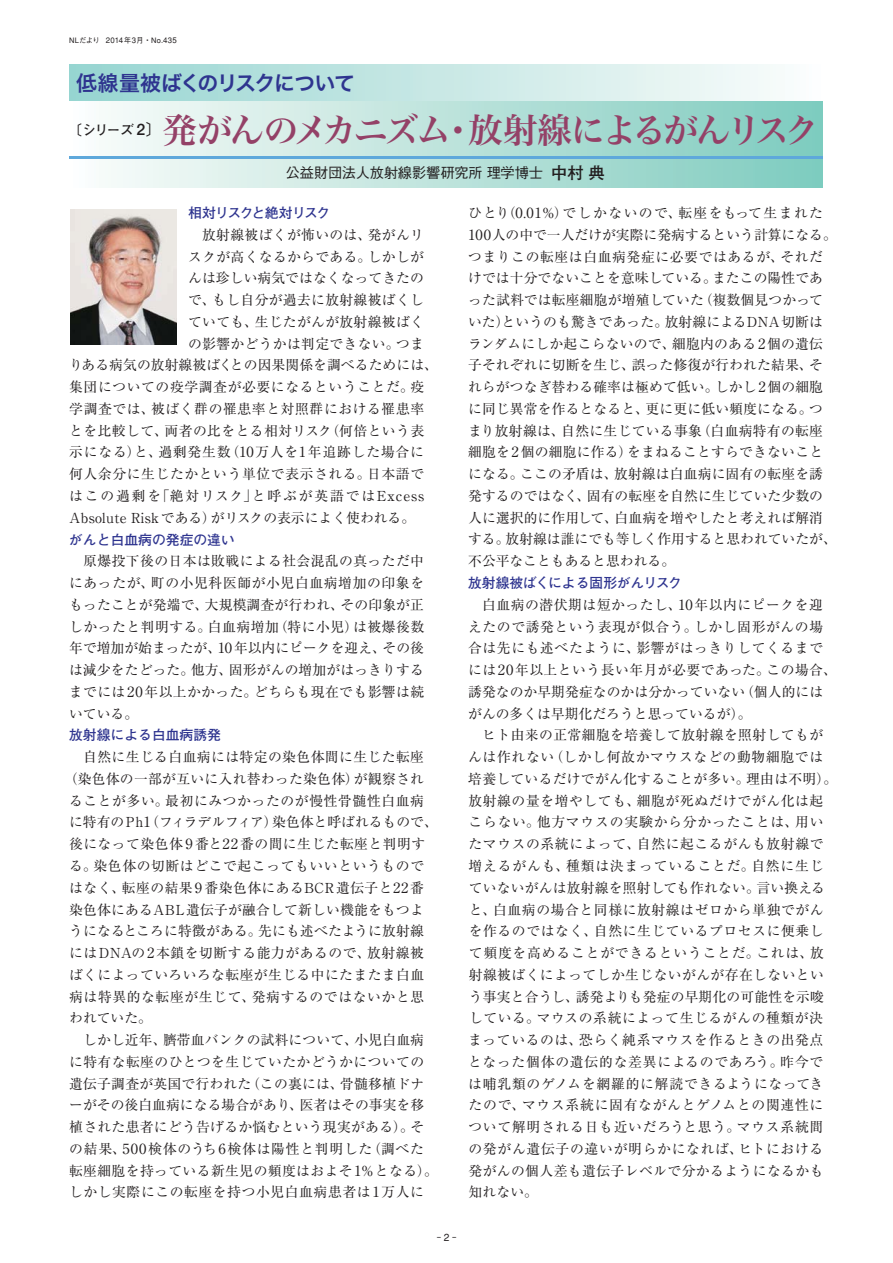
<style>
.page{position:relative;width:893px;height:1263px;background:#fff}
.page>*{position:absolute;margin:0;border:0;box-sizing:border-box;transform-origin:0 0}
.t1{font:34.5px "Hira Min Pro W6 90 msp RKSJ H";letter-spacing:-.085em;color:#944167}
.t2{font:21px "Hira Kaku Pro W6 90 msp RKSJ H";letter-spacing:-.065em;color:#2e348f}
.t3{font:14.25px "Gothic BBB Medium 90 msp RKSJ H";letter-spacing:-.015em;color:#221e1f}
.t4{font:13.8px/21.8px "Ryumin regular 90 msp RKSJ H";letter-spacing:.03em;color:#221e1f;text-align:justify}
.t5{font:13.8px/21.8px "Ryumin regular 90 msp RKSJ H";letter-spacing:.01em;color:#221e1f}
.t6{font:13.8px "Ryumin regular 90 msp RKSJ H";letter-spacing:.005em;color:#221e1f}
.t7{font:13.8px "Ryumin regular 90 msp RKSJ H";color:#221e1f}
.t8{font:13.8px "Futo Go B101 Bold 90 msp RKSJ H";color:#2e348f}
.t9{font:13.8px "Ryumin regular 90 msp RKSJ H";letter-spacing:.06em;color:#221e1f}
.t10{font:13.8px "Ryumin regular 90 msp RKSJ H";letter-spacing:.13em;color:#221e1f}
.t11{font:13.8px "Ryumin regular 90 msp RKSJ H";letter-spacing:.055em;color:#221e1f}
.t12{font:13.8px "Futo Go B101 Bold 90 msp RKSJ H";letter-spacing:-.075em;color:#2e348f}
.t13{font:13.5px "Futo Go B101 Bold 90 msp RKSJ H";color:#221e1f}
.t14{font:9.75px "Gothic BBB Medium 90 msp RKSJ H";color:#221e1f}
.t15{font:7.5px "Gothic BBB Medium 90 msp RKSJ H";color:#221e1f}
.s1{font-size:7.8px}
.s2{font-size:15.9px}
.s3{font-size:15px}
.s4{font-family:"Futo Go B101 Bold 90 msp RKSJ H";font-size:16.5px}
.s5{font-size:14.7px}
.s6{font-size:10.2px}
</style>
<div class="page">
<div style="left:69px;top:65px;width:754px;height:36px;background:linear-gradient(to right,#97d5d0,#fbfdfc)"></div>
<div style="left:69px;top:101px;width:754px;height:87px;background:linear-gradient(to right,#fcfdfb,#7ecbbe)"></div>
<hr style="left:69px;top:156px;width:754px;height:2px;background:#5ea8db">
<img style="left:71px;top:210px;width:106px;height:134px">
<p class="t15" style="left:69px;top:37px;width:109px">NLだより　<span class="s1">2014</span>年 <span class="s1">3</span>月・No.<span class="s1">435</span></p>
<h2 class="t2" style="left:76px;top:75px;width:280px">低線量被ばくのリスクについて</h2>
<p class="t13" style="left:69px;top:125px;width:92px">〔シリーズ <span class="s2">2</span><span class="s3">〕</span></p>
<h1 class="t1" style="left:163px;top:117px;width:658px">発がんのメカニズム・放射線によるがんリスク</h1>
<p class="t3" style="left:286px;top:167px;width:320px">公益財団法人放射線影響研究所 理学博士<span class="s4">中村 典</span></p>
<p class="t12" style="left:188px;top:208px;width:144px">相対リスクと絶対リスク</p>
<p class="t4" style="left:188px;top:226px;width:237px">　放射線被ばくが怖いのは、発がんリ</p>
<p class="t4" style="left:188px;top:247px;width:237px">スクが高くなるからである。しかしが</p>
<p class="t6" style="left:188px;top:273px;width:237px">んは珍しい病気ではなくなってきたの</p>
<p class="t4" style="left:188px;top:291px;width:237px">で、もし自分が過去に放射線被ばくし</p>
<p class="t4" style="left:188px;top:313px;width:237px">ていても、生じたがんが放射線被ばく</p>
<p class="t4" style="left:188px;top:334px;width:237px">の影響かどうかは判定できない。つま</p>
<p class="t6" style="left:69px;top:360px;width:370px">りある病気の放射線被ばくとの因果関係を調べるためには、</p>
<p class="t4" style="left:69px;top:378px;width:356px">集団についての疫学調査が必要になるということだ。疫</p>
<p class="t4" style="left:69px;top:400px;width:356px">学調査では、被ばく群の罹患率と対照群における罹患率</p>
<p class="t4" style="left:69px;top:421px;width:356px">とを比較して、両者の比をとる相対リスク（何倍という表</p>
<p class="t9" style="left:69px;top:447px;width:356px">示になる）と、過剰発生数（<span class="s5">10</span>万人を<span class="s5">1</span>年追跡した場合に</p>
<p class="t4" style="left:69px;top:465px;width:356px">何人余分に生じたかという単位で表示される。日本語で</p>
<p class="t10" style="left:69px;top:491px;width:356px">はこの過剰を「絶対リスク」と呼ぶが英語ではExcess</p>
<p class="t7" style="left:69px;top:512px;width:347px">Absolute Riskである）がリスクの表示によく使われる。</p>
<p class="t8" style="left:69px;top:534px;width:167px">がんと白血病の発症の違い</p>
<p class="t4" style="left:69px;top:552px;width:357px">　原爆投下後の日本は敗戦による社会混乱の真っただ中にあったが、町の小児科医師が小児白血病増加の印象をもったことが発端で、大規模調査が行われ、その印象が正しかったと判明する。白血病増加（特に小児）は被爆後数年で増加が始まったが、<span class="s5">10</span>年以内にピークを迎え、その後は減少をたどった。他方、固形がんの増加がはっきりするまでには<span class="s5">20</span>年以上かかった。どちらも現在でも影響は続いている。</p>
<p class="t8" style="left:69px;top:730px;width:153px">放射線による白血病誘発</p>
<p class="t4" style="left:69px;top:748px;width:356px">　自然に生じる白血病には特定の染色体間に生じた転座</p>
<p class="t4" style="left:64px;top:770px;width:362px">（染色体の一部が互いに入れ替わった染色体）が観察され</p>
<p class="t4" style="left:69px;top:792px;width:356px">ることが多い。最初にみつかったのが慢性骨髄性白血病</p>
<p class="t7" style="left:69px;top:817px;width:370px">に特有のPh<span class="s5">1</span>（フィラデルフィア）染色体と呼ばれるもので、</p>
<p class="t4" style="left:69px;top:835px;width:358px">後になって染色体 <span class="s5">9</span> 番と<span class="s5">22</span>番の間に生じた転座と判明す</p>
<p class="t4" style="left:69px;top:857px;width:356px">る。染色体の切断はどこで起こってもいいというもので</p>
<p class="t4" style="left:69px;top:879px;width:356px">はなく、転座の結果<span class="s5">9</span>番染色体にあるBCR遺伝子と<span class="s5">22</span>番</p>
<p class="t4" style="left:69px;top:900px;width:356px">染色体にあるABL遺伝子が融合して新しい機能をもつよ</p>
<p class="t5" style="left:69px;top:922px;width:356px">うになるところに特徴がある。先にも述べたように放射線</p>
<p class="t4" style="left:69px;top:944px;width:356px">にはDNAの<span class="s5">2</span>本鎖を切断する能力があるので、放射線被</p>
<p class="t4" style="left:69px;top:966px;width:357px">ばくによっていろいろな転座が生じる中にたまたま白血</p>
<p class="t4" style="left:69px;top:987px;width:356px">病は特異的な転座が生じて、発病するのではないかと思</p>
<p class="t4" style="left:69px;top:1009px;width:84px">われていた。</p>
<p class="t5" style="left:69px;top:1031px;width:356px">　しかし近年、臍帯血バンクの試料について、小児白血病</p>
<p class="t4" style="left:69px;top:1053px;width:357px">に特有な転座のひとつを生じていたかどうかについての</p>
<p class="t4" style="left:69px;top:1074px;width:356px">遺伝子調査が英国で行われた（この裏には、骨髄移植ドナ</p>
<p class="t6" style="left:69px;top:1100px;width:356px">ーがその後白血病になる場合があり、医者はその事実を移</p>
<p class="t4" style="left:69px;top:1118px;width:356px">植された患者にどう告げるか悩むという現実がある）。そ</p>
<p class="t11" style="left:69px;top:1144px;width:356px">の結果、<span class="s5">500</span>検体のうち<span class="s5">6</span>検体は陽性と判明した（調べた</p>
<p class="t4" style="left:69px;top:1162px;width:370px">転座細胞を持っている新生児の頻度はおよそ<span class="s5">1</span>%となる）。</p>
<p class="t4" style="left:69px;top:1183px;width:356px">しかし実際にこの転座を持つ小児白血病患者は<span class="s5">1</span>万人に</p>
<p class="t5" style="left:468px;top:204px;width:370px">ひとり（<span class="s5">0</span>.<span class="s5">01</span>%）でしかないので、転座をもって生まれた<br><span class="s5">100</span>人の中で一人だけが実際に発病するという計算になる。つまりこの転座は白血病発症に必要ではあるが、それだけでは十分でないことを意味している。またこの陽性であった試料では転座細胞が増殖していた（複数個見つかっていた）というのも驚きであった。放射線によるDNA切断はランダムにしか起こらないので、細胞内のある<span class="s5">2</span>個の遺伝子それぞれに切断を生じ、誤った修復が行われた結果、それらがつなぎ替わる確率は極めて低い。しかし<span class="s5">2</span>個の細胞に同じ異常を作るとなると、更に更に低い頻度になる。つまり放射線は、自然に生じている事象（白血病特有の転座細胞を<span class="s5">2</span>個の細胞に作る）をまねることすらできないことになる。ここの矛盾は、放射線は白血病に固有の転座を誘発するのではなく、固有の転座を自然に生じていた少数の人に選択的に作用して、白血病を増やしたと考えれば解消する。放射線は誰にでも等しく作用すると思われていたが、不公平なこともあると思われる。</p>
<p class="t8" style="left:468px;top:578px;width:215px">放射線被ばくによる固形がんリスク</p>
<p class="t4" style="left:468px;top:596px;width:371px;text-align:left">　白血病の潜伏期は短かったし、<span class="s5">10</span>年以内にピークを迎えたので誘発という表現が似合う。しかし固形がんの場合は先にも述べたように、影響がはっきりしてくるまでには<span class="s5">20</span>年以上という長い年月が必要であった。この場合、誘発なのか早期発症なのかは分かっていない（個人的にはがんの多くは早期化だろうと思っているが）。<br>　ヒト由来の正常細胞を培養して放射線を照射してもがんは作れない（しかし何故かマウスなどの動物細胞では培養しているだけでがん化することが多い。理由は不明）。放射線の量を増やしても、細胞が死ぬだけでがん化は起こらない。他方マウスの実験から分かったことは、用いたマウスの系統によって、自然に起こるがんも放射線で増えるがんも、種類は決まっていることだ。自然に生じていないがんは放射線を照射しても作れない。言い換えると、白血病の場合と同様に放射線はゼロから単独でがんを作るのではなく、自然に生じているプロセスに便乗して頻度を高めることができるということだ。これは、放射線被ばくによってしか生じないがんが存在しないという事実と合うし、誘発よりも発症の早期化の可能性を示唆している。マウスの系統によって生じるがんの種類が決まっているのは、恐らく純系マウスを作るときの出発点となった個体の遺伝的な差異によるのであろう。昨今では哺乳類のゲノムを網羅的に解読できるようになってきたので、マウス系統に固有ながんとゲノムとの関連性について解明される日も近いだろうと思う。マウス系統間の発がん遺伝子の違いが明らかになれば、ヒトにおける発がんの個人差も遺伝子レベルで分かるようになるかも知れない。</p>
<p class="t14" style="left:434px;top:1234px;width:27px">‐<span class="s6">2</span>‐</p>
</div>
